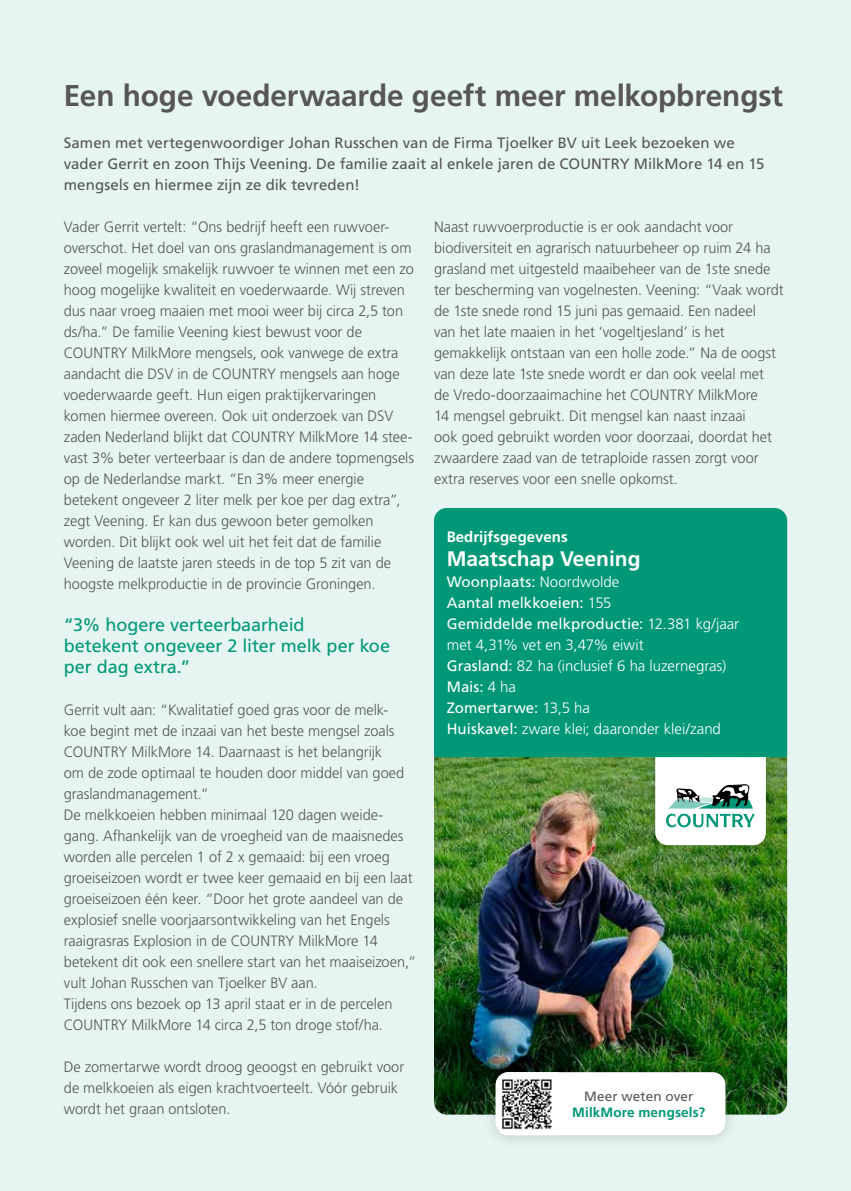
<style>
.page{position:relative;width:851px;height:1191px;background:#fff}
.page>*{position:absolute;margin:0;border:0;box-sizing:border-box;transform-origin:0 0}
.t1{font:700 30px "Frutiger LT Std";letter-spacing:-.005em;color:#565655}
.t2{font:700 21px "Frutiger LT Std";color:#fff}
.t3{font:18px/21px "Frutiger LT Std";letter-spacing:-.005em;color:#009877}
.t4{font:300 15px/21px "Frutiger LT Std";color:#565655}
.t5{font:300 15px/21px "Frutiger LT Std";color:#fff}
.t6{font:15px/21px "Frutiger LT Std";letter-spacing:.005em;color:#565655}
.t7{font:700 15px "Frutiger LT Std";color:#fff}
.t8{font:700 13.5px "Frutiger LT Std";letter-spacing:.01em;color:#009877}
.t9{font:13.5px "Frutiger LT Std";letter-spacing:.01em;color:#565655}
.s1{font-weight:400}
</style>
<div class="page">
<div style="left:0;top:0;width:850px;height:1191px;background:#e6f5f1"></div>
<img style="left:434px;top:757px;width:353px;height:357px">
<div style="left:481px;top:1057px;width:258px;height:92px;background:#000;opacity:.2"></div>
<div style="left:495px;top:1072px;width:230px;height:63px;background:#fff;border-radius:13px"></div>
<img style="left:495px;top:1072px;width:57px;height:63px">
<div style="left:644px;top:746px;width:132px;height:110px;background:#000;opacity:.2"></div>
<svg style="left:655px;top:757px;width:110px;height:88px;background:#d6e5e1"></svg>
<div style="left:434px;top:508px;width:353px;height:249px;background:#009877"></div>
<h1 class="t1" style="left:64px;top:78px;width:720px">Een hoge voederwaarde geeft meer melkopbrengst</h1>
<p class="t6" style="left:64px;top:132px;width:702px">Samen met vertegenwoordiger Johan Russchen van de Firma Tjoelker BV uit Leek bezoeken we vader Gerrit en zoon Thijs Veening. De familie zaait al enkele jaren de COUNTRY MilkMore 14 en 15 mengsels en hiermee zijn ze dik tevreden!</p>
<p class="t4" style="left:64px;top:216px;width:352px">Vader Gerrit vertelt: “Ons bedrijf heeft een ruwvoer&shy;overschot. Het doel van ons graslandmanagement is om zoveel mogelijk smakelijk ruwvoer te winnen met een zo hoog mogelijke kwaliteit en voederwaarde. Wij streven dus naar vroeg maaien met mooi weer bij circa 2,5 ton ds/ha.” De familie Veening kiest bewust voor de COUNTRY MilkMore mengsels, ook vanwege de extra aandacht die DSV in de COUNTRY mengsels aan hoge voederwaarde geeft. Hun eigen praktijkervaringen komen hiermee overeen. Ook uit onderzoek van DSV zaden Nederland blijkt dat COUNTRY MilkMore 14 stee&shy;vast 3% beter verteerbaar is dan de andere topmengsels op de Nederlandse markt. “En 3% meer energie betekent ongeveer 2 liter melk per koe per dag extra”, zegt Veening. Er kan dus gewoon beter gemolken worden. Dit blijkt ook wel uit het feit dat de familie Veening de laatste jaren steeds in de top 5 zit van de hoogste melkproductie in de provincie Groningen.</p>
<p class="t3" style="left:64px;top:614px;width:327px">“3% hogere verteerbaarheid<br>betekent ongeveer 2 liter melk per koe per dag extra.”</p>
<p class="t4" style="left:64px;top:699px;width:354px">Gerrit vult aan: “Kwalitatief goed gras voor de melk-<br>koe begint met de inzaai van het beste mengsel zoals COUNTRY MilkMore 14. Daarnaast is het belangrijk<br>om de zode optimaal te houden door middel van goed graslandmanagement.”<br>De melkkoeien hebben minimaal 120 dagen weide&shy;gang. Afhankelijk van de vroegheid van de maaisnedes worden alle percelen 1 of 2 x gemaaid: bij een vroeg groeiseizoen wordt er twee keer gemaaid en bij een laat groeiseizoen één keer. “Door het grote aandeel van de explosief snelle voorjaarsontwikkeling van het Engels raaigrasras Explosion in de COUNTRY MilkMore 14 betekent dit ook een snellere start van het maaiseizoen,” vult Johan Russchen van Tjoelker BV aan.<br>Tijdens ons bezoek op 13 april staat er in de percelen COUNTRY MilkMore 14 circa 2,5 ton droge stof/ha.</p>
<p class="t4" style="left:64px;top:1056px;width:342px">De zomertarwe wordt droog geoogst en gebruikt voor de melkkoeien als eigen krachtvoerteelt. Vóór gebruik wordt het graan ontsloten.</p>
<p class="t4" style="left:434px;top:216px;width:351px">Naast ruwvoerproductie is er ook aandacht voor biodiversiteit en agrarisch natuurbeheer op ruim 24 ha grasland met uitgesteld maaibeheer van de 1ste snede ter bescherming van vogelnesten. Veening: “Vaak wordt de 1ste snede rond 15 juni pas gemaaid. Een nadeel<br>van het late maaien in het ‘vogeltjesland’ is het gemakkelijk ontstaan van een holle zode.” Na de oogst van deze late 1ste snede wordt er dan ook veelal met<br>de Vredo-doorzaaimachine het COUNTRY MilkMore<br>14 mengsel gebruikt. Dit mengsel kan naast inzaai<br>ook goed gebruikt worden voor doorzaai, doordat het zwaardere zaad van de tetraploide rassen zorgt voor extra reserves voor een snelle opkomst.</p>
<p class="t7" style="left:446px;top:528px;width:122px">Bedrijfsgegevens</p>
<h2 class="t2" style="left:446px;top:546px;width:195px">Maatschap Veening</h2>
<p class="t5" style="left:446px;top:571px;width:294px"><span class="s1">Woonplaats:</span> Noordwolde<br><span class="s1">Aantal melkkoeien:</span> 155<br><span class="s1">Gemiddelde melkproductie:</span> 12.381 kg/jaar met 4,31% vet en 3,47% eiwit<br><span class="s1">Grasland:</span> 82 ha (inclusief 6 ha luzernegras)<br><span class="s1">Mais:</span> 4 ha<br><span class="s1">Zomertarwe:</span> 13,5 ha<br><span class="s1">Huiskavel:</span> zware klei; daaronder klei/zand</p>
<p class="t9" style="left:584px;top:1087px;width:111px">Meer weten over</p>
<p class="t8" style="left:572px;top:1104px;width:134px">MilkMore mengsels?</p>
</div>
